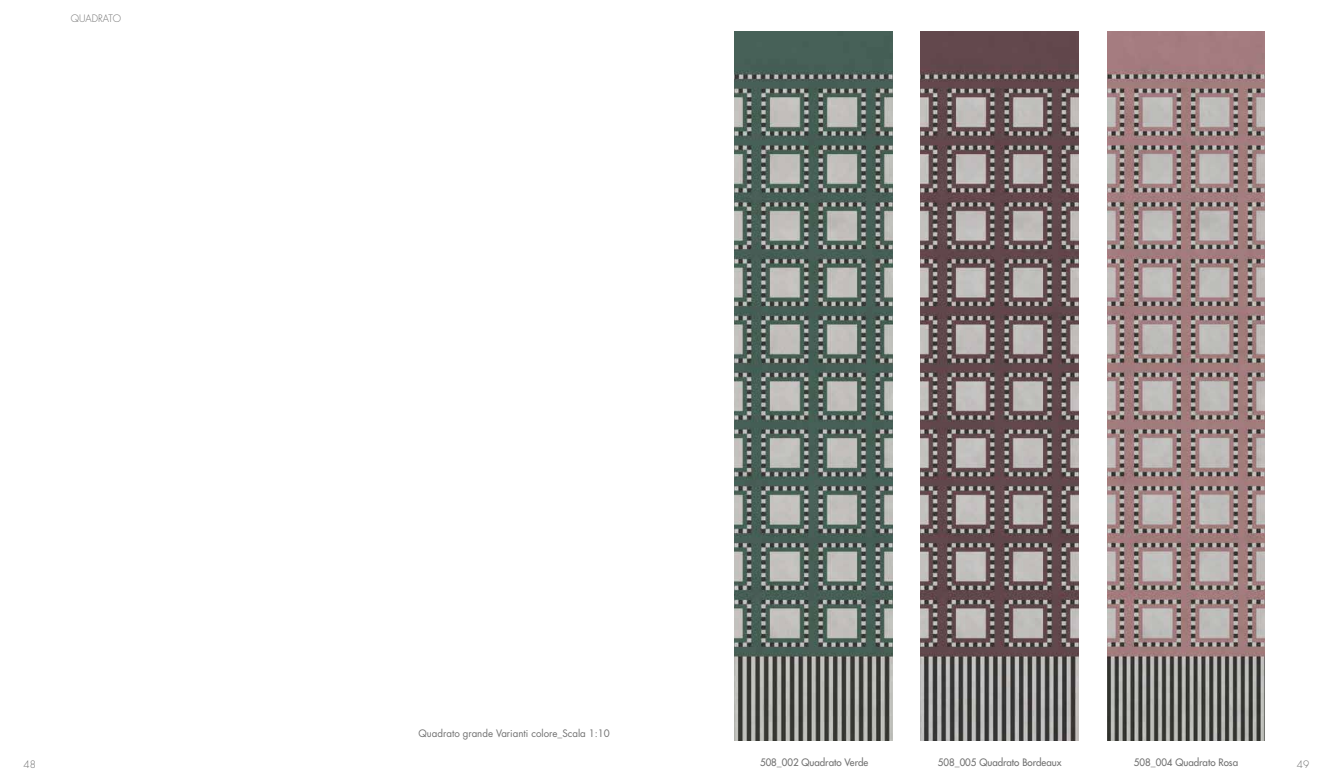
<style>
.page{position:relative;width:1333px;height:780px;background:#fff}
.page>*{position:absolute;margin:0;border:0;box-sizing:border-box;transform-origin:0 0}
.t1{font:500 10px "Futura Std";color:#6f6f6f}
.t2{font:10px "Futura Std";color:#6f6f6f}
.t3{font:300 10px "Futura Std";color:#6f6f6f}
</style>
<div class="page">
<img style="left:734px;top:31px;width:158px;height:709px">
<img style="left:920px;top:31px;width:158px;height:709px">
<img style="left:1107px;top:31px;width:157px;height:709px">
<p class="t3" style="left:71px;top:12px;width:52px">QUADRATO</p>
<p class="t2" style="left:418px;top:727px;width:193px">Quadrato grande Varianti colore_Scala 1:10</p>
<p class="t3" style="left:24px;top:758px;width:14px">48</p>
<p class="t1" style="left:760px;top:755px;width:110px">508_002 Quadrato Verde</p>
<p class="t1" style="left:937px;top:755px;width:125px">508_005 Quadrato Bordeaux</p>
<p class="t1" style="left:1133px;top:755px;width:106px">508_004 Quadrato Rosa</p>
<p class="t3" style="left:1296px;top:758px;width:14px">49</p>
</div>
